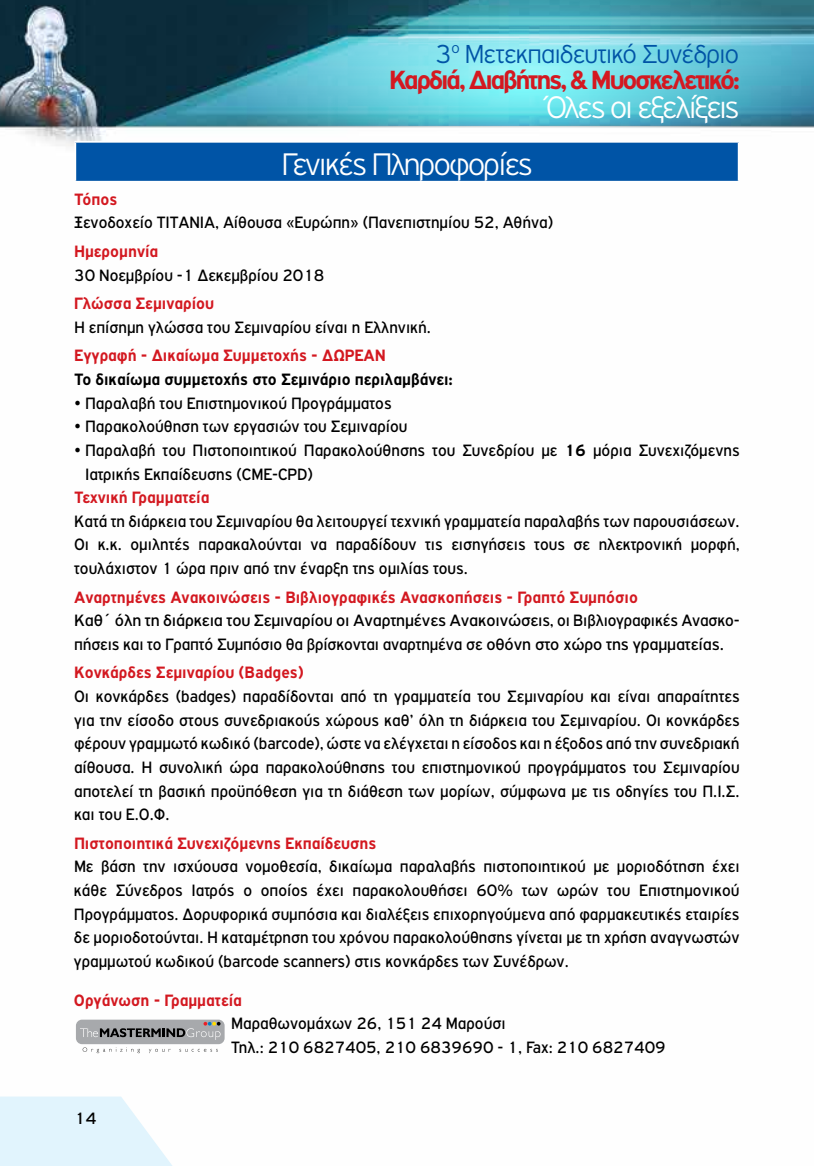
<style>
.page{position:relative;width:814px;height:1166px;background:#fff}
.page>*{position:absolute;margin:0;border:0;box-sizing:border-box;transform-origin:0 0}
.t1{font:300 33.25px "PF Highway Gothic";letter-spacing:-.05em;color:#fff}
.t2{font:700 28px "PF Highway Gothic";letter-spacing:-.08em;color:#d41820}
.t3{font:300 27.65px "PF Highway Gothic";letter-spacing:-.03em;color:#0054a6}
.t4{font:17.5px/23.6px "PF Highway Gothic";color:#000;text-align:justify;scale:.95 1}
.t5{font:700 17.5px "PF Highway Gothic";color:#d31820;scale:.95 1}
.t6{font:17.5px/23.6px "PF Highway Gothic";color:#000}
.t7{font:700 17.5px "PF Highway Gothic";color:#000;scale:.95 1}
.s1{font-weight:700}
</style>
<div class="page">
<img style="left:0;top:0;width:225px;height:1054px">
<svg style="left:200px;top:0;width:614px;height:216px"></svg>
<svg style="left:0;top:1096px;width:172px;height:70px"></svg>
<div style="left:75px;top:142px;width:663px;height:40px;background:#0054a6"></div>
<hr style="left:74px;top:141px;width:665px;height:2px;background:#fff">
<hr style="left:74px;top:143px;width:2px;height:38px;background:#fff">
<hr style="left:737px;top:143px;width:2px;height:38px;background:#fff">
<hr style="left:74px;top:181px;width:665px;height:2px;background:#fff">
<div style="left:76px;top:1019px;width:148px;height:25px;background:#a7a9ac;border-radius:6px"></div>
<svg style="left:83px;top:1047px;width:57px;height:6px"></svg>
<svg style="left:149px;top:1049px;width:22px;height:4px"></svg>
<svg style="left:179px;top:1049px;width:39px;height:3px"></svg>
<svg style="left:80px;top:1022px;width:140px;height:18px"></svg>
<h3 class="t3" style="left:435px;top:39px;width:305px">3<sup>ο</sup> Μετεκπαιδευτικό Συνέδριο</h3>
<h1 class="t1" style="left:546px;top:90px;width:195px">Όλες οι εξελίξεις</h1>
<h2 class="t2" style="left:389px;top:65px;width:352px">Καρδιά, ∆ιαβήτης, &amp; Μυοσκελετικό:</h2>
<h1 class="t1" style="left:281px;top:146px;width:253px">Γενικές Πληροφορίες</h1>
<p class="t5" style="left:74px;top:189px;width:47px">Τόπος</p>
<p class="t4" style="left:74px;top:211px;width:506px">Ξενοδοχείο ΤΙΤΑΝΙΑ, Αίθουσα «Ευρώπη» (Πανεπιστημίου 52, Αθήνα)</p>
<p class="t5" style="left:74px;top:242px;width:90px">Ημερομηνία</p>
<p class="t4" style="left:74px;top:263px;width:265px">30 Νοεμβρίου -1 Δεκεμβρίου 2018</p>
<p class="t5" style="left:74px;top:294px;width:149px">Γλώσσα Σεμιναρίου</p>
<p class="t4" style="left:74px;top:315px;width:377px">Η επίσημη γλώσσα του Σεμιναρίου είναι η Ελληνική.</p>
<p class="t5" style="left:74px;top:346px;width:329px">Εγγραφή - Δικαίωμα Συμμετοχής - ΔΩΡΕΑΝ</p>
<p class="t7" style="left:74px;top:370px;width:400px">Το δικαίωμα συμμετοχής στο Σεμινάριο περιλαμβάνει:</p>
<p class="t4" style="left:74px;top:391px;width:336px">• Παραλαβή του Επιστημονικού Προγράμματος</p>
<p class="t4" style="left:74px;top:415px;width:352px">• Παρακολούθηση των εργασιών του Σεμιναρίου</p>
<p class="t4" style="left:85px;top:438px;width:690px;text-indent:-11px">• Παραλαβή του Πιστοποιητικού Παρακολούθησης του Συνεδρίου με <span class="s1">16</span> μόρια Συνεχιζόμενης<br>Ιατρικής Εκπαίδευσης (CME-CPD)</p>
<p class="t5" style="left:74px;top:488px;width:144px">Τεχνική Γραμματεία</p>
<p class="t4" style="left:74px;top:509px;width:702px">Κατά τη διάρκεια του Σεμιναρίου θα λειτουργεί τεχνική γραμματεία παραλαβής των παρουσιάσεων.<br>Οι κ.κ. ομιλητές παρακαλούνται να παραδίδουν τις εισηγήσεις τους σε ηλεκτρονική μορφή, τουλάχιστον 1 ώρα πριν από την έναρξη της ομιλίας τους.</p>
<p class="t5" style="left:74px;top:587px;width:595px">Αναρτημένες Ανακοινώσεις - Βιβλιογραφικές Ανασκοπήσεις - Γραπτό Συμπόσιο</p>
<p class="t6" style="left:74px;top:609px;width:667px">Καθ΄ όλη τη διάρκεια του Σεμιναρίου οι Αναρτημένες Ανακοινώσεις, οι Βιβλιογραφικές Ανασκο&shy;πήσεις και το Γραπτό Συμπόσιο θα βρίσκονται αναρτημένα σε οθόνη στο χώρο της γραμματείας.</p>
<p class="t5" style="left:74px;top:663px;width:243px">Κονκάρδες Σεμιναρίου (Badges)</p>
<p class="t4" style="left:74px;top:684px;width:702px">Οι κονκάρδες (badges) παραδίδονται από τη γραμματεία του Σεμιναρίου και είναι απαραίτητες για την είσοδο στους συνεδριακούς χώρους καθ’ όλη τη διάρκεια του Σεμιναρίου. Οι κονκάρδες φέρουν γραμμωτό κωδικό (barcode), ώστε να ελέγχεται η είσοδος και η έξοδος από την συνεδριακή αίθουσα. Η συνολική ώρα παρακολούθησης του επιστημονικού προγράμματος του Σεμιναρίου αποτελεί τη βασική προϋπόθεση για τη διάθεση των μορίων, σύμφωνα με τις οδηγίες του Π.Ι.Σ. και του Ε.Ο.Φ.</p>
<p class="t5" style="left:74px;top:833px;width:320px">Πιστοποιητικά Συνεχιζόμενης Εκπαίδευσης</p>
<p class="t4" style="left:74px;top:855px;width:702px">Με βάση την ισχύουσα νομοθεσία, δικαίωμα παραλαβής πιστοποιητικού με μοριοδότηση έχει κάθε Σύνεδρος Ιατρός ο οποίος έχει παρακολουθήσει 60% των ωρών του Επιστημονικού Προγράμματος. Δορυφορικά συμπόσια και διαλέξεις επιχορηγούμενα από φαρμακευτικές εταιρίες δε μοριοδοτούνται. Η καταμέτρηση του χρόνου παρακολούθησης γίνεται με τη χρήση αναγνωστών γραμμωτού κωδικού (barcode scanners) στις κονκάρδες των Συνέδρων.</p>
<p class="t5" style="left:74px;top:990px;width:178px">Οργάνωση - Γραμματεία</p>
<p class="t4" style="left:231px;top:1011px;width:459px">Μαραθωνομάχων 26, 151 24 Μαρούσι<br>Τηλ.: 210 6827405, 210 6839690 - 1, Fax: 210 6827409</p>
<p class="t6" style="left:74px;top:1106px;width:24px">14</p>
</div>
